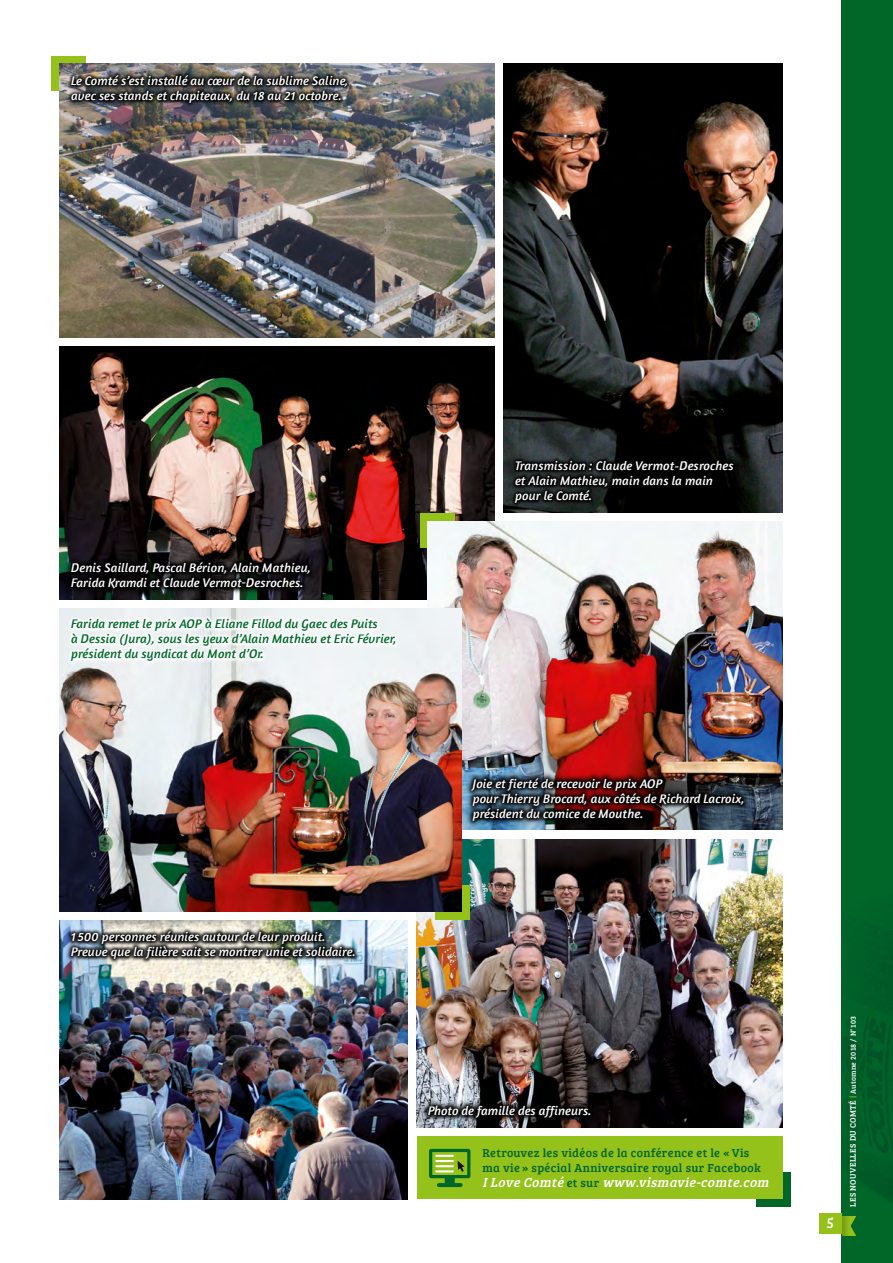
<style>
.page{position:relative;width:893px;height:1263px;background:#fff}
.page>*{position:absolute;margin:0;border:0;box-sizing:border-box;transform-origin:0 0}
.t1{font:14.85px "Bree Serif";color:#fff}
.t2{font:italic 13.5px "Bree Serif";color:#fff}
.t3{font:italic 12.75px/15px "Amaranth";letter-spacing:.01em;color:#fff}
.t4{font:italic 12.75px "Amaranth";letter-spacing:.01em;color:#006729}
.t5{font:12px "Bree Serif";letter-spacing:.03em;color:#006729}
.t6{font:8.25px "Bree Serif";letter-spacing:.04em;color:#fff}
.s1{font-style:normal;font-size:12px;color:#006729}
.s2{font-size:8.1px;color:#94c11a}
.s3{font-size:7.5px}
</style>
<div class="page">
<div style="left:52px;top:56px;width:34px;height:34px;background:#94c11a"></div>
<img style="left:60px;top:347px;width:435px;height:252px">
<div style="left:842px;top:0;width:51px;height:1263px;background:#006729"></div>
<img style="left:842px;top:926px;width:51px;height:310px">
<div style="left:819px;top:1213px;width:23px;height:20px;background:#94c11a"></div>
<svg style="left:842px;top:1216px;width:14px;height:20px"></svg>
<img style="left:60px;top:64px;width:435px;height:273px">
<img style="left:504px;top:64px;width:278px;height:448px">
<div style="left:756px;top:1173px;width:34px;height:34px;background:#006729"></div>
<div style="left:417px;top:1137px;width:365px;height:62px;background:#94c11a"></div>
<img style="left:60px;top:921px;width:347px;height:278px">
<img style="left:417px;top:839px;width:365px;height:288px">
<svg style="left:429px;top:1149px;width:41px;height:38px"></svg>
<svg style="left:67px;top:71px;width:285px;height:36px"></svg>
<div style="left:68px;top:71px;width:283px;height:35px;background:#000;opacity:.49"></div>
<svg style="left:511px;top:456px;width:226px;height:52px"></svg>
<svg style="left:512px;top:457px;width:224px;height:49px;background:#080909"></svg>
<div style="left:421px;top:1098px;width:177px;height:27px;background:#000;opacity:.85"></div>
<svg style="left:67px;top:963px;width:292px;height:1px"></svg>
<div style="left:66px;top:926px;width:294px;height:37px;background:#000;opacity:.76"></div>
<svg style="left:64px;top:554px;width:253px;height:42px;background:#0e0e0e"></svg>
<div style="left:435px;top:885px;width:34px;height:34px;background:#94c11a"></div>
<div style="left:420px;top:514px;width:34px;height:34px;background:#94c11a"></div>
<img style="left:428px;top:521px;width:354px;height:309px">
<div style="left:464px;top:770px;width:287px;height:58px;background:#000;opacity:.83"></div>
<img style="left:60px;top:609px;width:401px;height:302px">
<div style="left:67px;top:615px;width:333px;height:51px;background:#edf1f3"></div>
<div style="left:68px;top:615px;width:331px;height:49px;background:#f7f9f9"></div>
<p class="t3" style="left:71px;top:73px;width:279px">Le Comté s’est installé au cœur de la sublime Saline, avec ses stands et chapiteaux, du 18 au 21 octobre.</p>
<p class="t3" style="left:71px;top:561px;width:241px">Denis Saillard, Pascal Bérion, Alain Mathieu,</p>
<p class="t3" style="left:71px;top:576px;width:234px">Farida Kramdi et Claude Vermot-Desroches.</p>
<p class="t4" style="left:71px;top:616px;width:308px">Farida remet le prix AOP à Eliane Fillod du Gaec des Puits</p>
<p class="t4" style="left:71px;top:631px;width:327px">à Dessia (Jura), sous les yeux d’Alain Mathieu et Eric Février,</p>
<p class="t4" style="left:71px;top:646px;width:194px">président du syndicat du Mont d’Or.</p>
<p class="t3" style="left:71px;top:929px;width:256px">1 500 personnes réunies autour de leur produit.</p>
<p class="t3" style="left:71px;top:944px;width:286px">Preuve que la filière sait se montrer unie et solidaire.</p>
<p class="t3" style="left:515px;top:458px;width:220px">Transmission : Claude Vermot-Desroches</p>
<p class="t3" style="left:515px;top:473px;width:199px">et Alain Mathieu, main dans la main</p>
<p class="t3" style="left:515px;top:488px;width:78px">pour le Comté.</p>
<p class="t3" style="left:473px;top:776px;width:191px">Joie et fierté de recevoir le prix AOP</p>
<p class="t3" style="left:473px;top:791px;width:273px">pour Thierry Brocard, aux côtés de Richard Lacroix,</p>
<p class="t3" style="left:473px;top:806px;width:172px">président du comice de Mouthe.</p>
<p class="t3" style="left:428px;top:1104px;width:165px">Photo de famille des affineurs.</p>
<p class="t5" style="left:482px;top:1144px;width:268px">Retrouvez les vidéos de la conférence et le « Vis</p>
<p class="t5" style="left:482px;top:1159px;width:280px">ma vie » spécial Anniversaire royal sur Facebook</p>
<p class="t2" style="left:482px;top:1172px;width:292px">ILove Comté <span class="s1">e t s u r</span> www.vismavie-comte.com</p>
<p class="t1" style="left:827px;top:1212px;width:9px">5</p>
<p class="t6" style="left:847px;top:1207px;width:192px;rotate:-90deg">LES NOUVELLES DU COMTÉ <span class="s2">|</span> <span class="s3">Automne 2018 / N°103</span></p>
</div>
